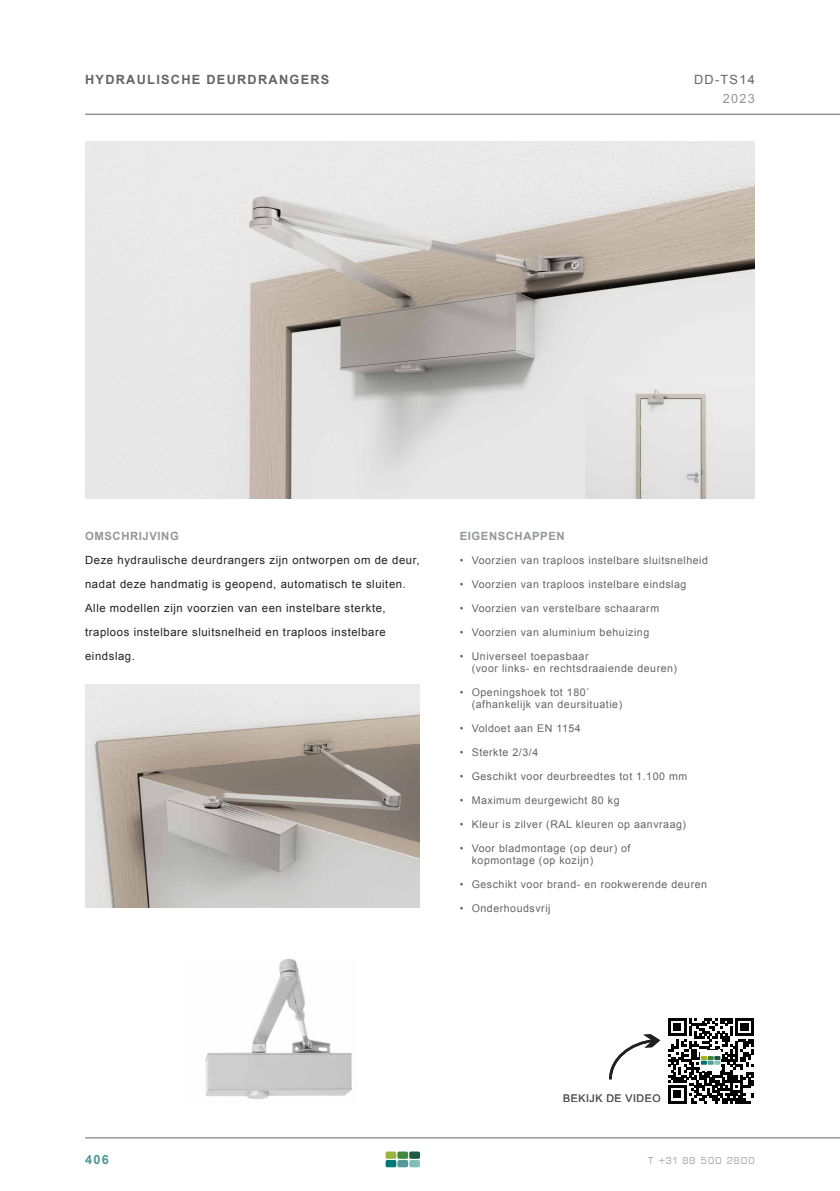
<style>
.page{position:relative;width:840px;height:1191px;background:#fff}
.page>*{position:absolute;margin:0;border:0;box-sizing:border-box;transform-origin:0 0}
.t1{font:700 12.8px "Arial";letter-spacing:.1em;color:#636466}
.t2{font:12.8px "Arial";letter-spacing:.1em;color:#636466}
.t3{font:12.8px "Arial";color:#949698}
.t4{font:700 12.8px "Arial";color:#549898}
.t5{font:12px "Eurostile DCD";letter-spacing:.05em;color:#adafb1}
.t6{font:11.4px/24px "Arial";letter-spacing:.05em;color:#231f20}
.t7{font:700 11.4px "Arial";letter-spacing:.05em;color:#949698}
.t8{font:10.6px/12px "Arial";letter-spacing:.05em;color:#636466}
.t9{font:10.6px "Arial";letter-spacing:.05em;color:#5a5758}
</style>
<div class="page">
<hr style="left:85px;top:1137px;width:754px;height:1px;background:#636466">
<svg style="left:385px;top:1151px;width:35px;height:16px"></svg>
<hr style="left:85px;top:114px;width:754px;height:1px;background:#636466">
<img style="left:85px;top:141px;width:669px;height:357px">
<img style="left:205px;top:959px;width:147px;height:140px">
<img style="left:585px;top:376px;width:169px;height:122px">
<img style="left:85px;top:684px;width:334px;height:223px">
<svg style="left:668px;top:1018px;width:85px;height:85px"></svg>
<svg style="left:609px;top:1034px;width:50px;height:46px"></svg>
<p class="t1" style="left:85px;top:71px;width:246px">HYDRAULISCHE DEURDRANGERS</p>
<p class="t2" style="left:693px;top:71px;width:62px">DD-TS14</p>
<p class="t3" style="left:722px;top:90px;width:34px">2023</p>
<p class="t7" style="left:85px;top:528px;width:95px">OMSCHRIJVING</p>
<p class="t6" style="left:85px;top:548px;width:336px">Deze hydraulische deurdrangers zijn ontworpen om de deur, nadat deze handmatig is geopend, automatisch te sluiten.<br>Alle modellen zijn voorzien van een instelbare sterkte, traploos instelbare sluitsnelheid en traploos instelbare eindslag.</p>
<p class="t7" style="left:459px;top:528px;width:106px">EIGENSCHAPPEN</p>
<p class="t8" style="left:459px;top:554px;width:250px">• Voorzien van traploos instelbare sluitsnelheid</p>
<p class="t8" style="left:459px;top:578px;width:228px">• Voorzien van traploos instelbare eindslag</p>
<p class="t8" style="left:459px;top:602px;width:201px">• Voorzien van verstelbare schaararm</p>
<p class="t8" style="left:459px;top:626px;width:191px">• Voorzien van aluminium behuizing</p>
<p class="t8" style="left:471px;top:650px;width:207px;text-indent:-12px">• Universeel toepasbaar<br>(voor links- en rechtsdraaiende deuren)</p>
<p class="t8" style="left:471px;top:686px;width:152px;text-indent:-12px">• Openingshoek tot 180˚ (afhankelijk van deursituatie)</p>
<p class="t8" style="left:459px;top:722px;width:123px">• Voldoet aan EN 1154</p>
<p class="t8" style="left:459px;top:746px;width:80px">• Sterkte 2/3/4</p>
<p class="t8" style="left:459px;top:770px;width:229px">• Geschikt voor deurbreedtes tot 1.100 mm</p>
<p class="t8" style="left:459px;top:794px;width:161px">• Maximum deurgewicht 80 kg</p>
<p class="t8" style="left:459px;top:818px;width:228px">• Kleur is zilver (RAL kleuren op aanvraag)</p>
<p class="t8" style="left:471px;top:842px;width:160px;text-indent:-12px">• Voor bladmontage (op deur) of kopmontage (op kozijn)</p>
<p class="t8" style="left:459px;top:878px;width:249px">• Geschikt voor brand- en rookwerende deuren</p>
<p class="t8" style="left:459px;top:902px;width:92px">• Onderhoudsvrij</p>
<p class="t9" style="left:563px;top:1091px;width:99px">BEKIJK DE VIDEO</p>
<p class="t4" style="left:85px;top:1151px;width:25px">406</p>
<p class="t5" style="left:647px;top:1153px;width:108px">t +31 88 500 2800</p>
</div>
